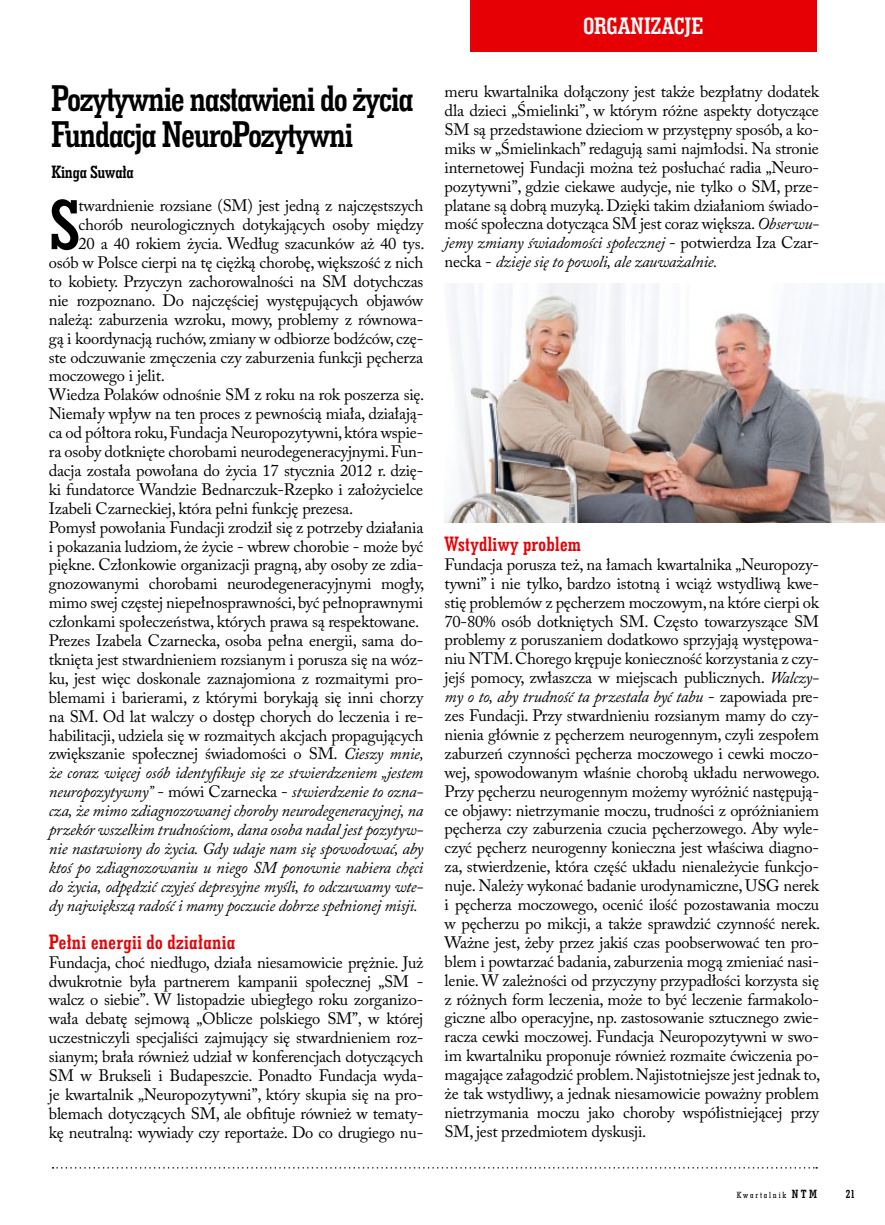
<style>
.page{position:relative;width:885px;height:1225px;background:#fff}
.page>*{position:absolute;margin:0;border:0;box-sizing:border-box;transform-origin:0 0}
.t1{font:72px "Geo Slab 703 Bd Cn EU Normal";color:#000}
.t2{font:37.5px/36px "Geo Slab 703 Bd Cn EU Normal";letter-spacing:-.03em;color:#000}
.t3{font:24px "Geo Slab 703 Bd Cn EU Normal";color:#fff}
.t4{font:21px "Geo Slab 703 Bd Cn EU Normal";letter-spacing:.015em;color:#e60005}
.t5{font:18px "Geo Slab 703 Bd Cn EU Normal";letter-spacing:-.01em;color:#000}
.t6{font:16.5px/18.9px "Adobe Caslon Pro";letter-spacing:-.015em;color:#000;text-align:justify}
.t7{font:italic 16.5px "Adobe Caslon Pro";letter-spacing:-.015em;color:#000}
.t8{font:12px "Geo Slab 703 Bd Cn EU Normal";color:#000}
.t9{font:9px "Geo Slab 703 Md Cn EU Normal";letter-spacing:.2em;color:#000}
.s1{font-style:italic}
.s2{font-style:normal}
.s3{font-family:"Geo Slab 703 Bd Cn EU Normal";font-size:12px}
</style>
<div class="page">
<div style="left:470px;top:0;width:346px;height:51px;background:#e60005"></div>
<svg style="left:53px;top:1167px;width:764px;height:1px"></svg>
<img style="left:444px;top:284px;width:440px;height:238px">
<h3 class="t3" style="left:583px;top:11px;width:121px">ORGANIZACJE</h3>
<h2 class="t2" style="left:51px;top:79px;width:364px">Pozytywnie nastawieni do życia<br>Fundacja NeuroPozytywni</h2>
<p class="t5" style="left:52px;top:161px;width:84px">Kinga Suwała</p>
<h1 class="t1" style="left:49px;top:180px;width:32px">S</h1>
<p class="t6" style="left:78px;top:196px;width:346px">twardnienie rozsiane (SM) jest jedną z najczęstszych</p>
<p class="t6" style="left:78px;top:215px;width:346px">chorób neurologicznych dotykających osoby między</p>
<p class="t6" style="left:78px;top:234px;width:347px">20 a 40 rokiem życia. Według szacunków aż 40 tys.</p>
<p class="t6" style="left:49px;top:253px;width:376px">osób w Polsce cierpi na tę ciężką chorobę, większość z nich</p>
<p class="t6" style="left:49px;top:272px;width:376px">to kobiety. Przyczyn zachorowalności na SM dotychczas</p>
<p class="t6" style="left:49px;top:291px;width:376px">nie rozpoznano. Do najczęściej występujących objawów</p>
<p class="t6" style="left:49px;top:310px;width:376px">należą: zaburzenia wzroku, mowy, problemy z równowa-</p>
<p class="t6" style="left:49px;top:328px;width:376px">gą i koordynacją ruchów, zmiany w odbiorze bodźców, czę-</p>
<p class="t6" style="left:49px;top:347px;width:376px">ste odczuwanie zmęczenia czy zaburzenia funkcji pęcherza</p>
<p class="t6" style="left:49px;top:366px;width:117px">moczowego i jelit.</p>
<p class="t6" style="left:49px;top:385px;width:377px">Wiedza Polaków odnośnie SM z roku na rok poszerza się.</p>
<p class="t6" style="left:49px;top:404px;width:376px">Niemały wpływ na ten proces z pewnością miała, działają-</p>
<p class="t6" style="left:49px;top:423px;width:376px">ca od półtora roku, Fundacja Neuropozytywni, która wspie-</p>
<p class="t6" style="left:49px;top:442px;width:376px">ra osoby dotknięte chorobami neurodegeneracyjnymi. Fun-</p>
<p class="t6" style="left:49px;top:461px;width:376px">dacja została powołana do życia 17 stycznia 2012 r. dzię-</p>
<p class="t6" style="left:49px;top:480px;width:376px">ki fundatorce Wandzie Bednarczuk-Rzepko i założycielce</p>
<p class="t6" style="left:49px;top:498px;width:306px">Izabeli Czarneckiej, która pełni funkcję prezesa.</p>
<p class="t6" style="left:49px;top:517px;width:376px">Pomysł powołania Fundacji zrodził się z potrzeby działania</p>
<p class="t6" style="left:49px;top:536px;width:376px">i pokazania ludziom, że życie - wbrew chorobie - może być</p>
<p class="t6" style="left:49px;top:555px;width:376px">piękne. Członkowie organizacji pragną, aby osoby ze zdia-</p>
<p class="t6" style="left:49px;top:574px;width:377px">gnozowanymi chorobami neurodegeneracyjnymi mogły,</p>
<p class="t6" style="left:49px;top:593px;width:376px">mimo swej częstej niepełnosprawności, być pełnoprawnymi</p>
<p class="t6" style="left:49px;top:612px;width:372px">członkami społeczeństwa, których prawa są respektowane.</p>
<p class="t6" style="left:49px;top:631px;width:376px">Prezes Izabela Czarnecka, osoba pełna energii, sama do-</p>
<p class="t6" style="left:49px;top:650px;width:376px">tknięta jest stwardnieniem rozsianym i porusza się na wóz-</p>
<p class="t6" style="left:49px;top:668px;width:376px">ku, jest więc doskonale zaznajomiona z rozmaitymi pro-</p>
<p class="t6" style="left:49px;top:687px;width:376px">blemami i barierami, z którymi borykają się inni chorzy</p>
<p class="t6" style="left:49px;top:706px;width:376px">na SM. Od lat walczy o dostęp chorych do leczenia i re-</p>
<p class="t6" style="left:49px;top:725px;width:376px">habilitacji, udziela się w rozmaitych akcjach propagujących</p>
<p class="t6" style="left:49px;top:744px;width:376px">zwiększanie społecznej świadomości o SM. <span class="s1">Cieszy mnie,</span></p>
<p class="t7" style="left:49px;top:763px;width:376px">że coraz więcej osób identyfikuje się ze stwierdzeniem „jestem</p>
<p class="t7" style="left:49px;top:782px;width:376px">neuropozytywny” <span class="s2">- mówi Czarnecka -</span> stwierdzenie to ozna-</p>
<p class="t7" style="left:49px;top:801px;width:376px">cza, że mimo zdiagnozowanej choroby neurodegeneracyjnej, na</p>
<p class="t7" style="left:49px;top:819px;width:376px">przekór wszelkim trudnościom, dana osoba nadal jest pozytyw-</p>
<p class="t7" style="left:49px;top:838px;width:376px">nie nastawiony do życia. Gdy udaje nam się spowodować, aby</p>
<p class="t7" style="left:49px;top:857px;width:376px">ktoś po zdiagnozowaniu u niego SM ponownie nabiera chęci</p>
<p class="t7" style="left:49px;top:876px;width:376px">do życia, odpędzić czyjeś depresyjne myśli, to odczuwamy wte-</p>
<p class="t7" style="left:49px;top:895px;width:370px">dy największą radość i mamy poczucie dobrze spełnionej misji.</p>
<p class="t4" style="left:49px;top:928px;width:188px">Pełni energii do działania</p>
<p class="t6" style="left:49px;top:952px;width:376px">Fundacja, choć niedługo, działa niesamowicie prężnie. Już dwukrotnie była partnerem kampanii społecznej „SM - walcz o siebie”. W listopadzie ubiegłego roku zorganizo&shy;wała debatę sejmową „Oblicze polskiego SM”, w której uczestniczyli specjaliści zajmujący się stwardnieniem roz&shy;sianym; brała również udział w konferencjach dotyczących SM w Brukseli i Budapeszcie. Ponadto Fundacja wyda&shy;je kwartalnik „Neuropozytywni”, który skupia się na pro&shy;blemach dotyczących SM, ale obfituje również w tematy&shy;kę neutralną: wywiady czy reportaże. Do co drugiego nu-</p>
<p class="t6" style="left:444px;top:82px;width:376px">meru kwartalnika dołączony jest także bezpłatny dodatek dla dzieci „Śmielinki”, w którym różne aspekty dotyczące SM są przedstawione dzieciom w przystępny sposób, a ko&shy;miks w „Śmielinkach” redagują sami najmłodsi. Na stronie internetowej Fundacji można też posłuchać radia „Neuro&shy;pozytywni”, gdzie ciekawe audycje, nie tylko o SM, prze&shy;platane są dobrą muzyką. Dzięki takim działaniom świado&shy;mość społeczna dotycząca SM jest coraz większa. <span class="s1">Obserwu&shy;jemy zmiany świadomości społecznej</span> - potwierdza Iza Czar&shy;necka - <span class="s1">dzieje się to powoli, ale zauważalnie.</span></p>
<p class="t4" style="left:444px;top:531px;width:138px">Wstydliwy problem</p>
<p class="t6" style="left:444px;top:555px;width:377px">Fundacja porusza też, na łamach kwartalnika „Neuropozy&shy;tywni” i nie tylko, bardzo istotną i wciąż wstydliwą kwe&shy;stię problemów z pęcherzem moczowym, na które cierpi ok 70-80% osób dotkniętych SM. Często towarzyszące SM problemy z poruszaniem dodatkowo sprzyjają występowa&shy;niu NTM. Chorego krępuje konieczność korzystania z czy&shy;jejś pomocy, zwłaszcza w miejscach publicznych. <span class="s1">Walczy&shy;my o to, aby trudność ta przestała być tabu</span> - zapowiada pre&shy;zes Fundacji. Przy stwardnieniu rozsianym mamy do czy&shy;nienia głównie z pęcherzem neurogennym, czyli zespołem zaburzeń czynności pęcherza moczowego i cewki moczo&shy;wej, spowodowanym właśnie chorobą układu nerwowego.<br>Przy pęcherzu neurogennym możemy wyróżnić następują&shy;ce objawy: nietrzymanie moczu, trudności z opróżnianiem pęcherza czy zaburzenia czucia pęcherzowego. Aby wyle&shy;czyć pęcherz neurogenny konieczna jest właściwa diagno&shy;za, stwierdzenie, która część układu nienależycie funkcjo&shy;nuje. Należy wykonać badanie urodynamiczne, USG nerek i pęcherza moczowego, ocenić ilość pozostawania moczu w pęcherzu po mikcji, a także sprawdzić czynność nerek.<br>Ważne jest, żeby przez jakiś czas poobserwować ten pro&shy;blem i powtarzać badania, zaburzenia mogą zmieniać nasi&shy;lenie. W zależności od przyczyny przypadłości korzysta się z różnych form leczenia, może to być leczenie farmakolo&shy;giczne albo operacyjne, np. zastosowanie sztucznego zwie&shy;racza cewki moczowej. Fundacja Neuropozytywni w swo&shy;im kwartalniku proponuje również rozmaite ćwiczenia po&shy;magające załagodzić problem. Najistotniejsze jest jednak to, że tak wstydliwy, a jednak niesamowicie poważny problem nietrzymania moczu jako choroby współistniejącej przy SM, jest przedmiotem dyskusji.</p>
<p class="t9" style="left:736px;top:1189px;width:82px">Kwartalnik <span class="s3">NTM</span></p>
<p class="t8" style="left:845px;top:1186px;width:11px">21</p>
</div>
